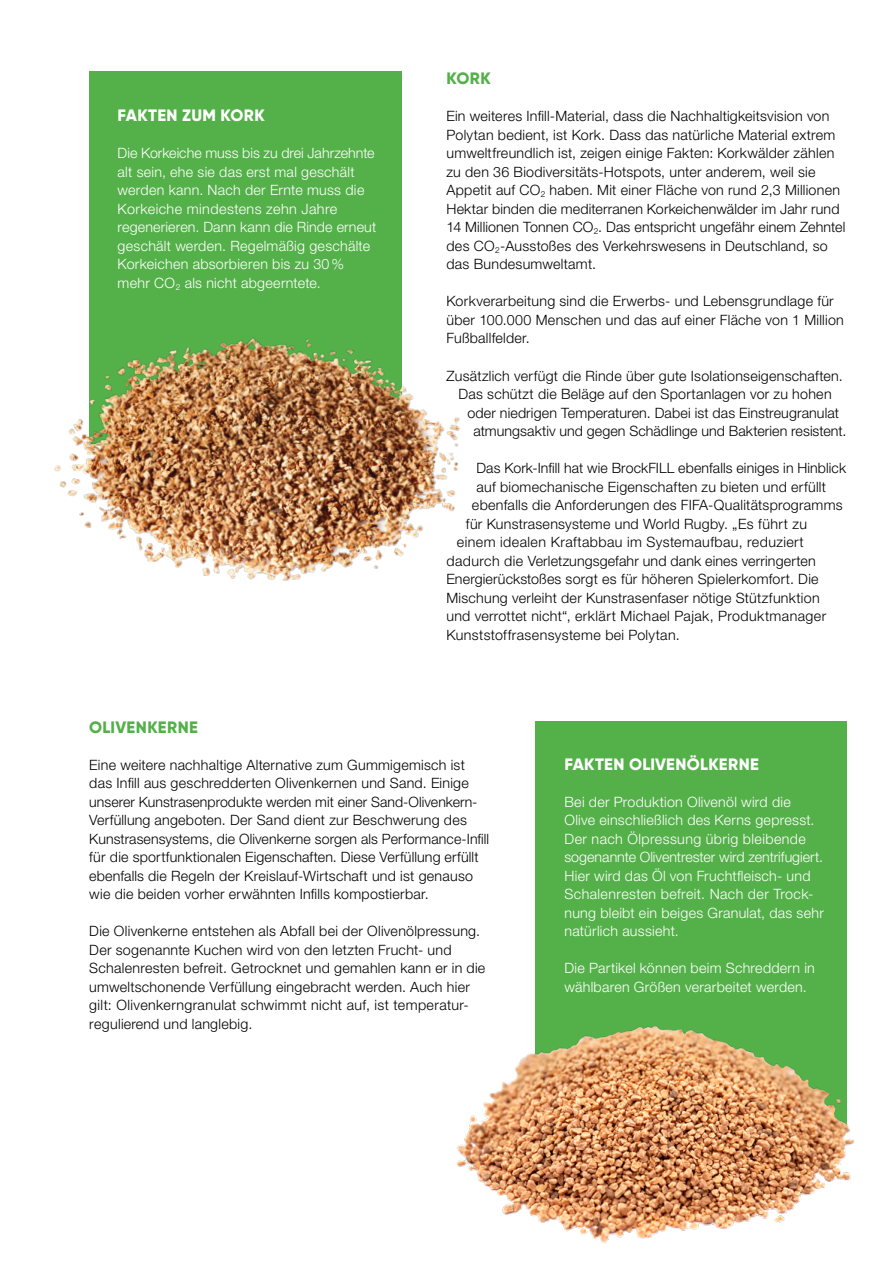
<style>
.page{position:relative;width:893px;height:1263px;background:#fff}
.page>*{position:absolute;margin:0;border:0;box-sizing:border-box;transform-origin:0 0}
.t1{font:800 16.5px "Gilroy";letter-spacing:.02em;color:#fff}
.t2{font:800 16.5px "Gilroy";letter-spacing:.02em;color:#54b049}
.t3{font:300 14.25px/18.6px "Helvetica Neue LT Std";letter-spacing:.02em;color:#000}
.t4{font:300 14.25px/18.5px "Helvetica Neue LT Std";letter-spacing:.02em;color:#fff}
</style>
<div class="page">
<div style="left:89px;top:72px;width:313px;height:373px;background:#54b049"></div>
<img style="left:54px;top:337px;width:406px;height:244px">
<div style="left:536px;top:721px;width:311px;height:411px;background:#54b049"></div>
<img style="left:457px;top:975px;width:398px;height:269px">
<p class="t1" style="left:118px;top:105px;width:149px">FAKTEN ZUM KORK</p>
<p class="t4" style="left:118px;top:144px;width:260px">Die Korkeiche muss bis zu drei Jahrzehnte alt sein, ehe sie das erst mal geschält werden kann. Nach der Ernte muss die Korkeiche mindestens zehn Jahre regenerieren. Dann kann die Rinde erneut geschält werden. Regelmäßig geschälte Korkeichen absorbieren bis zu 30% mehr CO<sub>2</sub> als nicht abgeerntete.</p>
<p class="t2" style="left:446px;top:68px;width:46px">KORK</p>
<p class="t3" style="left:446px;top:107px;width:400px">Ein weiteres Infill-Material, dass die Nachhaltigkeitsvision von Polytan bedient, ist Kork. Dass das natürliche Material extrem umweltfreundlich ist, zeigen einige Fakten: Korkwälder zählen zu den 36 Biodiversitäts-Hotspots, unter anderem, weil sie Appetit auf CO<sub>2</sub> haben. Mit einer Fläche von rund 2,3 Millionen Hektar binden die mediterranen Korkeichenwälder im Jahr rund 14 Millionen Tonnen CO<sub>2</sub>. Das entspricht ungefähr einem Zehntel des CO<sub>2</sub>-Ausstoßes des Verkehrswesens in Deutschland, so das Bundesumweltamt.</p>
<p class="t3" style="left:446px;top:292px;width:399px">Korkverarbeitung sind die Erwerbs- und Lebensgrundlage für über 100.000 Menschen und das auf einer Fläche von 1 Million<br>Fußballfelder.</p>
<p class="t3" style="left:446px;top:366px;width:398px">Zusätzlich verfügt die Rinde über gute Isolationseigenschaften.</p>
<p class="t3" style="left:458px;top:384px;width:375px">Das schützt die Beläge auf den Sportanlagen vor zu hohen</p>
<p class="t3" style="left:467px;top:403px;width:373px">oder niedrigen Temperaturen. Dabei ist das Einstreugranulat</p>
<p class="t3" style="left:473px;top:421px;width:374px">atmungsaktiv und gegen Schädlinge und Bakterien resistent.</p>
<p class="t3" style="left:476px;top:458px;width:371px">Das Kork-Infill hat wie BrockFILL ebenfalls einiges in Hinblick</p>
<p class="t3" style="left:476px;top:477px;width:351px">auf biomechanische Eigenschaften zu bieten und erfüllt</p>
<p class="t3" style="left:472px;top:495px;width:372px">ebenfalls die Anforderungen des FIFA-Qualitätsprogramms</p>
<p class="t3" style="left:466px;top:514px;width:343px">für Kunstrasensysteme und World Rugby. „Es führt zu</p>
<p class="t3" style="left:457px;top:533px;width:348px">einem idealen Kraftabbau im Systemaufbau, reduziert</p>
<p class="t3" style="left:446px;top:551px;width:371px">dadurch die Verletzungsgefahr und dank eines verringerten</p>
<p class="t3" style="left:446px;top:570px;width:374px">Energierückstoßes sorgt es für höheren Spielerkomfort. Die</p>
<p class="t3" style="left:446px;top:588px;width:375px">Mischung verleiht der Kunstrasenfaser nötige Stützfunktion</p>
<p class="t3" style="left:446px;top:607px;width:381px">und verrottet nicht“, erklärt Michael Pajak, Produktmanager</p>
<p class="t3" style="left:446px;top:625px;width:235px">Kunststoffrasensysteme bei Polytan.</p>
<p class="t2" style="left:89px;top:716px;width:110px">OLIVENKERNE</p>
<p class="t3" style="left:89px;top:755px;width:401px">Eine weitere nachhaltige Alternative zum Gummigemisch ist das Infill aus geschredderten Olivenkernen und Sand. Einige unserer Kunstrasenprodukte werden mit einer Sand-Olivenkern-Verfüllung angeboten. Der Sand dient zur Beschwerung des Kunstrasensystems, die Olivenkerne sorgen als Performance-Infill für die sportfunktionalen Eigenschaften. Diese Verfüllung erfüllt ebenfalls die Regeln der Kreislauf-Wirtschaft und ist genauso wie die beiden vorher erwähnten Infills kompostierbar.</p>
<p class="t3" style="left:89px;top:922px;width:398px">Die Olivenkerne entstehen als Abfall bei der Olivenölpressung.<br>Der sogenannte Kuchen wird von den letzten Frucht- und Schalenresten befreit. Getrocknet und gemahlen kann er in die umweltschonende Verfüllung eingebracht werden. Auch hier gilt: Olivenkerngranulat schwimmt nicht auf, ist temperatur&shy;regulierend und langlebig.</p>
<p class="t1" style="left:564px;top:753px;width:196px">FAKTEN OLIVENÖLKERNE</p>
<p class="t4" style="left:564px;top:792px;width:261px">Bei der Produktion Olivenöl wird die Olive einschließlich des Kerns gepresst.<br>Der nach Ölpressung übrig bleibende sogenannte Oliventrester wird zentrifugiert.<br>Hier wird das Öl von Fruchtfleisch- und Schalenresten befreit. Nach der Trock&shy;nung bleibt ein beiges Granulat, das sehr natürlich aussieht.</p>
<p class="t4" style="left:564px;top:959px;width:252px">Die Partikel können beim Schreddern in wählbaren Größen verarbeitet werden.</p>
</div>
